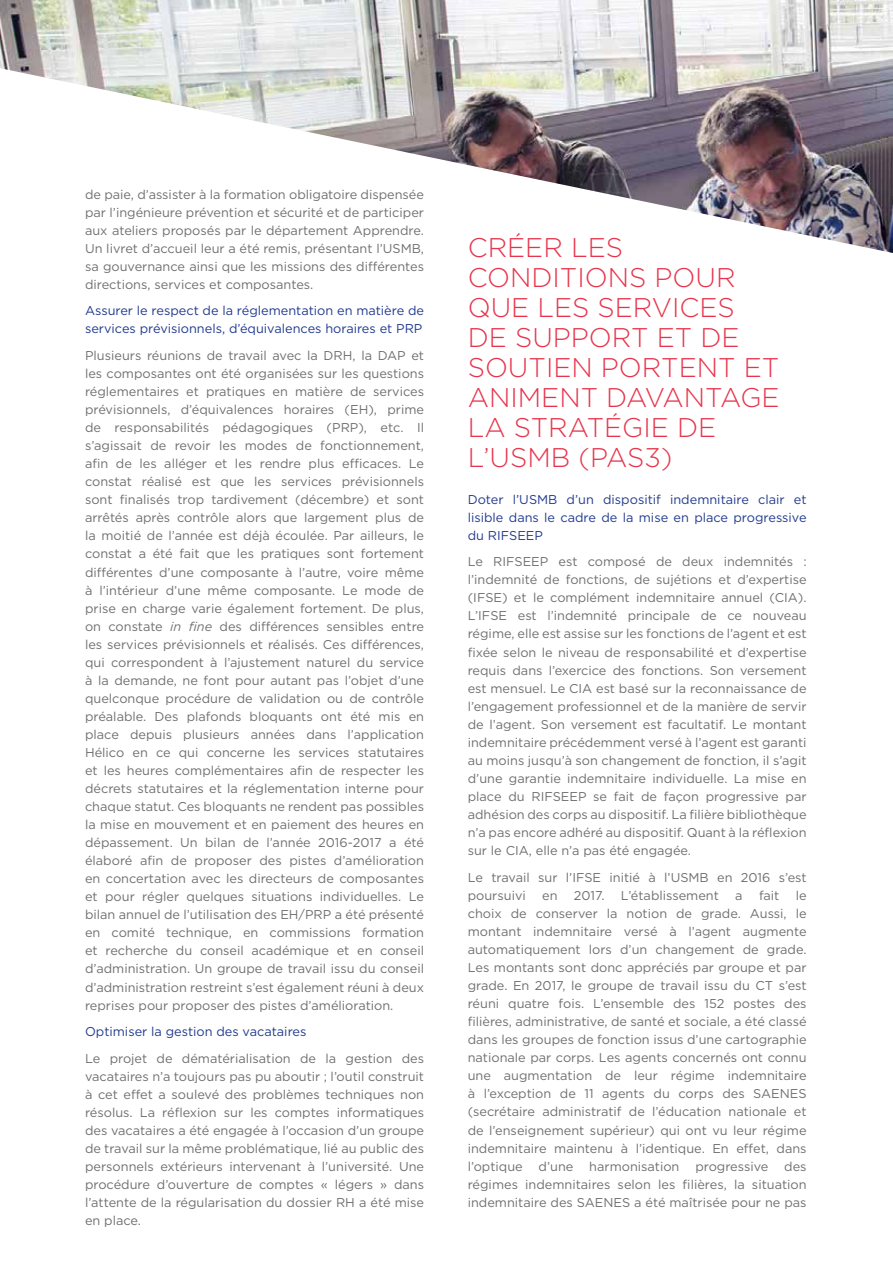
<style>
.page{position:relative;width:893px;height:1263px;background:#fff}
.page>*{position:absolute;margin:0;border:0;box-sizing:border-box;transform-origin:0 0}
.t1{font:300 27px/30px "Gotham";color:#e7344c}
.t2{font:12.75px/18px "Gotham";color:#706f6f;text-align:justify}
.t3{font:12.75px/18px "Gotham";color:#213a8f}
.s1{font-style:italic}
</style>
<div class="page">
<img style="left:0;top:0;width:893px;height:253px">
<p class="t2" style="left:85px;top:185px;width:341px">de paie, d’assister à la formation obligatoire dispensée par l’ingénieure prévention et sécurité et de participer aux ateliers proposés par le département Apprendre.<br>Un livret d’accueil leur a été remis, présentant l’USMB, sa gouvernance ainsi que les missions des différentes directions, services et composantes.</p>
<p class="t3" style="left:85px;top:302px;width:340px">Assurer le respect de la réglementation en matière de services prévisionnels, d’équivalences horaires et PRP</p>
<p class="t2" style="left:85px;top:346px;width:341px">Plusieurs réunions de travail avec la DRH, la DAP et les composantes ont été organisées sur les questions réglementaires et pratiques en matière de services prévisionnels, d’équivalences horaires (EH), prime de responsabilités pédagogiques (PRP), etc. Il s’agissait de revoir les modes de fonctionnement, afin de les alléger et les rendre plus efficaces. Le constat réalisé est que les services prévisionnels sont finalisés trop tardivement (décembre) et sont arrêtés après contrôle alors que largement plus de la moitié de l’année est déjà écoulée. Par ailleurs, le constat a été fait que les pratiques sont fortement différentes d’une composante à l’autre, voire même à l’intérieur d’une même composante. Le mode de prise en charge varie également fortement. De plus, on constate <span class="s1">in fine</span> des différences sensibles entre les services prévisionnels et réalisés. Ces différences, qui correspondent à l’ajustement naturel du service à la demande, ne font pour autant pas l’objet d’une quelconque procédure de validation ou de contrôle préalable. Des plafonds bloquants ont été mis en place depuis plusieurs années dans l’application Hélico en ce qui concerne les services statutaires et les heures complémentaires afin de respecter les décrets statutaires et la réglementation interne pour chaque statut. Ces bloquants ne rendent pas possibles la mise en mouvement et en paiement des heures en dépassement. Un bilan de l’année 2016-2017 a été élaboré afin de proposer des pistes d’amélioration en concertation avec les directeurs de composantes et pour régler quelques situations individuelles. Le bilan annuel de l’utilisation des EH/PRP a été présenté en comité technique, en commissions formation et recherche du conseil académique et en conseil d’administration. Un groupe de travail issu du conseil d’administration restreint s’est également réuni à deux reprises pour proposer des pistes d’amélioration.</p>
<p class="t3" style="left:85px;top:1022px;width:223px">Optimiser la gestion des vacataires</p>
<p class="t2" style="left:85px;top:1049px;width:341px">Le projet de dématérialisation de la gestion des vacataires n’a toujours pas pu aboutir ; l’outil construit à cet effet a soulevé des problèmes techniques non résolus. La réflexion sur les comptes informatiques des vacataires a été engagée à l’occasion d’un groupe de travail sur la même problématique, lié au public des personnels extérieurs intervenant à l’université. Une procédure d’ouverture de comptes « légers » dans l’attente de la régularisation du dossier RH a été mise en place.</p>
<h1 class="t1" style="left:468px;top:232px;width:313px">CRÉER LES<br>CONDITIONS POUR<br>QUE LES SERVICES<br>DE SUPPORT ET DE<br>SOUTIEN PORTENT ET<br>ANIMENT DAVANTAGE<br>LA STRATÉGIE DE<br>L’USMB (PAS3)</h1>
<p class="t3" style="left:468px;top:490px;width:340px;text-align:justify">Doter l’USMB d’un dispositif indemnitaire clair et lisible dans le cadre de la mise en place progressive du RIFSEEP</p>
<p class="t2" style="left:468px;top:552px;width:340px">Le RIFSEEP est composé de deux indemnités : l’indemnité de fonctions, de sujétions et d’expertise (IFSE) et le complément indemnitaire annuel (CIA).<br>L’IFSE est l’indemnité principale de ce nouveau régime, elle est assise sur les fonctions de l’agent et est fixée selon le niveau de responsabilité et d’expertise requis dans l’exercice des fonctions. Son versement est mensuel. Le CIA est basé sur la reconnaissance de l’engagement professionnel et de la manière de servir de l’agent. Son versement est facultatif. Le montant indemnitaire précédemment versé à l’agent est garanti au moins jusqu’à son changement de fonction, il s’agit d’une garantie indemnitaire individuelle. La mise en place du RIFSEEP se fait de façon progressive par adhésion des corps au dispositif. La filière bibliothèque n’a pas encore adhéré au dispositif. Quant à la réflexion sur le CIA, elle n’a pas été engagée.</p>
<p class="t2" style="left:468px;top:868px;width:340px">Le travail sur l’IFSE initié à l’USMB en 2016 s’est poursuivi</p>
<p class="t2" style="left:542px;top:886px;width:17px">en</p>
<p class="t2" style="left:574px;top:886px;width:32px">2017.</p>
<p class="t2" style="left:621px;top:886px;width:100px">L’établissement</p>
<p class="t2" style="left:735px;top:886px;width:9px">a</p>
<p class="t2" style="left:759px;top:886px;width:22px">fait</p>
<p class="t2" style="left:468px;top:886px;width:340px;text-indent:328px">le choix de conserver la notion de grade. Aussi, le montant indemnitaire versé à l’agent augmente automatiquement lors d’un changement de grade.<br>Les montants sont donc appréciés par groupe et par grade. En 2017, le groupe de travail issu du CT s’est réuni quatre fois. L’ensemble des 152 postes des filières, administrative, de santé et sociale, a été classé dans les groupes de fonction issus d’une cartographie nationale par corps. Les agents concernés ont connu une augmentation de leur régime indemnitaire à l’exception de 11 agents du corps des SAENES (secrétaire administratif de l’éducation nationale et de l’enseignement supérieur) qui ont vu leur régime indemnitaire maintenu à l’identique. En effet, dans l’optique d’une harmonisation progressive des régimes indemnitaires selon les filières, la situation indemnitaire des SAENES a été maîtrisée pour ne pas</p>
</div>
